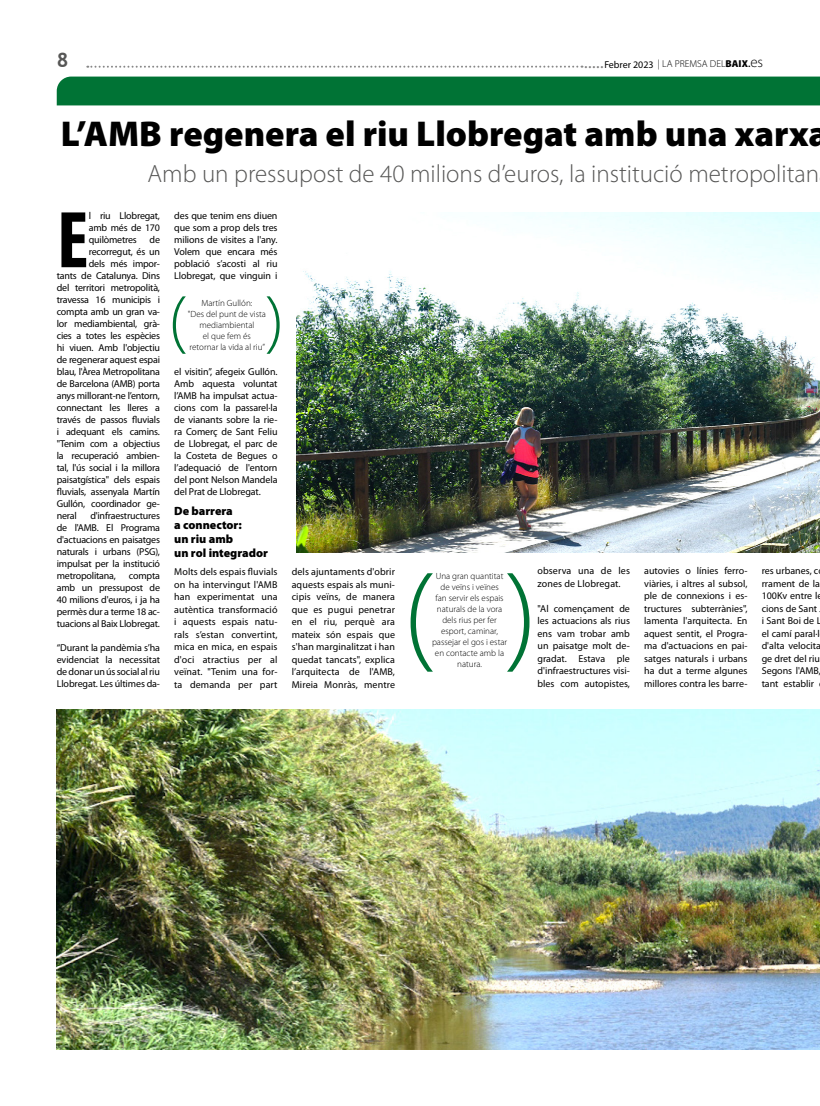
<style>
.page{position:relative;width:820px;height:1106px;background:#fff}
.page>*{position:absolute;margin:0;border:0;box-sizing:border-box;transform-origin:0 0}
.t1{font:300 120px "Myriad Pro";color:#007335}
.t2{font:700 condensed 81.2px "Myriad Pro";color:#000}
.t3{font:300 70px "Myriad Pro";color:#007335}
.t4{font:900 36px "Myriad Pro";color:#000}
.t5{font:300 25px "Myriad Pro";color:#575756}
.t6{font:700 20px "Trebuchet MS";color:#575756}
.t7{font:17px "Myriad Pro";color:#7c7b7b}
.t8{font:900 12px/14px "Myriad Pro";color:#000}
.t9{font:10px/12.5px "Myriad Pro";letter-spacing:-.02em;color:#000;text-align:justify}
.t10{font:10px/12.5px "Myriad Pro";color:#000}
.t11{font:10px/12.5px "Myriad Pro";letter-spacing:.01em;color:#000}
.t12{font:300 10px "Myriad Pro";color:#000}
.t13{font:300 9px/11px "Myriad Pro";color:#000;text-align:center}
.s1{font-weight:400}
.s2{font-weight:900}
.s3{font-weight:600}
.s4{font-size:15px}
</style>
<div class="page">
<svg style="left:87px;top:65px;width:497px;height:3px"></svg>
<img style="left:296px;top:212px;width:523px;height:340px">
<img style="left:57px;top:710px;width:762px;height:339px">
<div style="left:57px;top:77px;width:762px;height:28px;background:#007335"></div>
<h3 class="t6" style="left:57px;top:47px;width:13px">8</h3>
<p class="t12" style="left:604px;top:58px;width:160px"><span class="s1">Febrer 2023</span> | LA PREMSA DEL<span class="s2">BAIX</span><span class="s3">.</span><span class="s4">es</span></p>
<p class="t10" style="left:588px;top:57px;width:44px">Desembre</p>
<p class="t9" style="left:648px;top:57px;width:7px">2</p>
<h3 class="t7" style="left:584px;top:51px;width:21px">.....</h3>
<h3 class="t4" style="left:61px;top:110px;width:768px">L’AMB regenera el riu Llobregat amb una xarxa</h3>
<h3 class="t5" style="left:147px;top:158px;width:673px">Amb un pressupost de 40 milions d’euros, la institució metropolitan</h3>
<h2 class="t2" style="left:57px;top:195px;width:33px">E</h2>
<p class="t9" style="left:89px;top:210px;width:73px;line-height:12px">l riu Llobregat, amb més de 170 quilòmetres</p>
<p class="t9" style="left:149px;top:233px;width:12px">de</p>
<p class="t9" style="left:89px;top:245px;width:73px">recorregut, és un</p>
<p class="t9" style="left:89px;top:257px;width:73px">dels més impor-</p>
<p class="t9" style="left:57px;top:269px;width:105px">tants de Catalunya. Dins</p>
<p class="t9" style="left:57px;top:281px;width:105px">del territori metropolità,</p>
<p class="t9" style="left:57px;top:293px;width:105px">travessa 16 municipis i</p>
<p class="t9" style="left:57px;top:305px;width:105px">compta amb un gran va-</p>
<p class="t9" style="left:57px;top:317px;width:105px">lor mediambiental, grà-</p>
<p class="t9" style="left:57px;top:329px;width:105px">cies a totes les espècies</p>
<p class="t9" style="left:57px;top:341px;width:105px">hi viuen. Amb l'objectiu</p>
<p class="t9" style="left:57px;top:353px;width:105px">de regenerar aquest espai</p>
<p class="t9" style="left:57px;top:365px;width:105px">blau, l'Àrea Metropolitana</p>
<p class="t9" style="left:57px;top:377px;width:105px">de Barcelona (AMB) porta</p>
<p class="t9" style="left:57px;top:389px;width:105px">anys millorant-ne l’entorn,</p>
<p class="t9" style="left:57px;top:401px;width:105px">connectant les lleres a</p>
<p class="t9" style="left:57px;top:413px;width:105px">través de passos fluvials</p>
<p class="t9" style="left:57px;top:425px;width:105px">i adequant els camins.</p>
<p class="t9" style="left:57px;top:437px;width:105px">"Tenim com a objectius</p>
<p class="t9" style="left:57px;top:449px;width:105px">la recuperació ambien-</p>
<p class="t9" style="left:57px;top:461px;width:105px">tal, l'ús social i la millora</p>
<p class="t9" style="left:57px;top:473px;width:105px">paisatgística" dels espais</p>
<p class="t9" style="left:57px;top:485px;width:105px">fluvials, assenyala Martín</p>
<p class="t9" style="left:57px;top:497px;width:105px">Gullón, coordinador ge-</p>
<p class="t9" style="left:57px;top:509px;width:22px">neral</p>
<p class="t9" style="left:57px;top:510px;width:105px;line-height:12px;text-indent:34px">d'infraestructures de l'AMB. El Programa d'actuacions en paisatges naturals i urbans (PSG), impulsat per la institució metropolitana,</p>
<p class="t9" style="left:57px;top:570px;width:105px;line-height:12px;text-indent:72px">compta amb un pressupost de 40 milions d'euros, i ja ha permès dur a terme 18 ac&shy;tuacions al Baix Llobregat.</p>
<p class="t9" style="left:57px;top:642px;width:105px;line-height:12px">“Durant la pandèmia s’ha evidenciat la necessitat de donar un ús social al riu Llobregat. Les últimes da-</p>
<p class="t9" style="left:174px;top:210px;width:105px;line-height:12px">des que tenim ens diuen que som a prop dels tres milions de visites a l'any.<br>Volem que encara més població s’acosti al riu Llobregat, que vinguin i</p>
<h3 class="t3" style="left:168px;top:280px;width:20px">(</h3>
<h3 class="t3" style="left:266px;top:280px;width:20px">)</h3>
<p class="t13" style="left:188px;top:298px;width:80px">Martín Gullón:<br>"Des del punt de vista mediambiental<br>el que fem és</p>
<p class="t13" style="left:189px;top:342px;width:77px">retornar la vida al riu”</p>
<p class="t9" style="left:174px;top:366px;width:105px;line-height:12px">el visitin”, afegeix Gullón.<br>Amb aquesta voluntat l’AMB ha impulsat actua&shy;cions com la passarel·la de vianants sobre la rie&shy;ra Comerç de Sant Feliu de Llobregat, el parc de la Costeta de Begues o l’adequació de l'entorn del pont Nelson Mandela del Prat de Llobregat.</p>
<p class="t8" style="left:174px;top:503px;width:95px">De barrera<br>a connector:<br>un riu amb<br>un rol integrador</p>
<p class="t9" style="left:174px;top:565px;width:105px">Molts dels espais fluvials on ha intervingut l'AMB han experimentat una autèntica transformació i aquests espais natu&shy;rals s’estan convertint, mica en mica, en espais d'oci atractius per al veïnat. "Tenim una for&shy;ta demanda per part</p>
<p class="t9" style="left:291px;top:565px;width:105px">dels ajuntaments d'obrir aquests espais als muni&shy;cipis veïns, de manera que es pugui penetrar en el riu, perquè ara mateix són espais que s'han marginalitzat i han quedat tancats", explica l’arquitecta de l'AMB, Mireia Monràs, mentre</p>
<p class="t11" style="left:537px;top:564px;width:94px">observa una de les zones de Llobregat.</p>
<h1 class="t1" style="left:402px;top:544px;width:136px">( )</h1>
<p class="t13" style="left:432px;top:570px;width:77px">Una gran quantitat de veïns i veïnes<br>fan servir els espais naturals de la vora dels rius per fer esport, caminar, passejar el gos i estar en contacte amb la natura.</p>
<p class="t9" style="left:537px;top:602px;width:94px">"Al començament de les actuacions als rius ens vam trobar amb un paisatge molt de&shy;gradat. Estava ple d'infraestructures visi&shy;bles com autopistes,</p>
<p class="t9" style="left:644px;top:564px;width:105px">autovies o línies ferro&shy;viàries, i altres al subsol, ple de connexions i es&shy;tructures subterrànies", lamenta l'arquitecta. En aquest sentit, el Progra&shy;ma d'actuacions en pai&shy;satges naturals i urbans ha dut a terme algunes millores contra les barre-</p>
<p class="t10" style="left:761px;top:564px;width:61px">res urbanes, c rrament de la<br>100Kv entre l cions de Sant i Sant Boi de L el camí paral·l d'alta velocita ge dret del riu<br>Segons l'AMB, tant establir</p>
</div>
